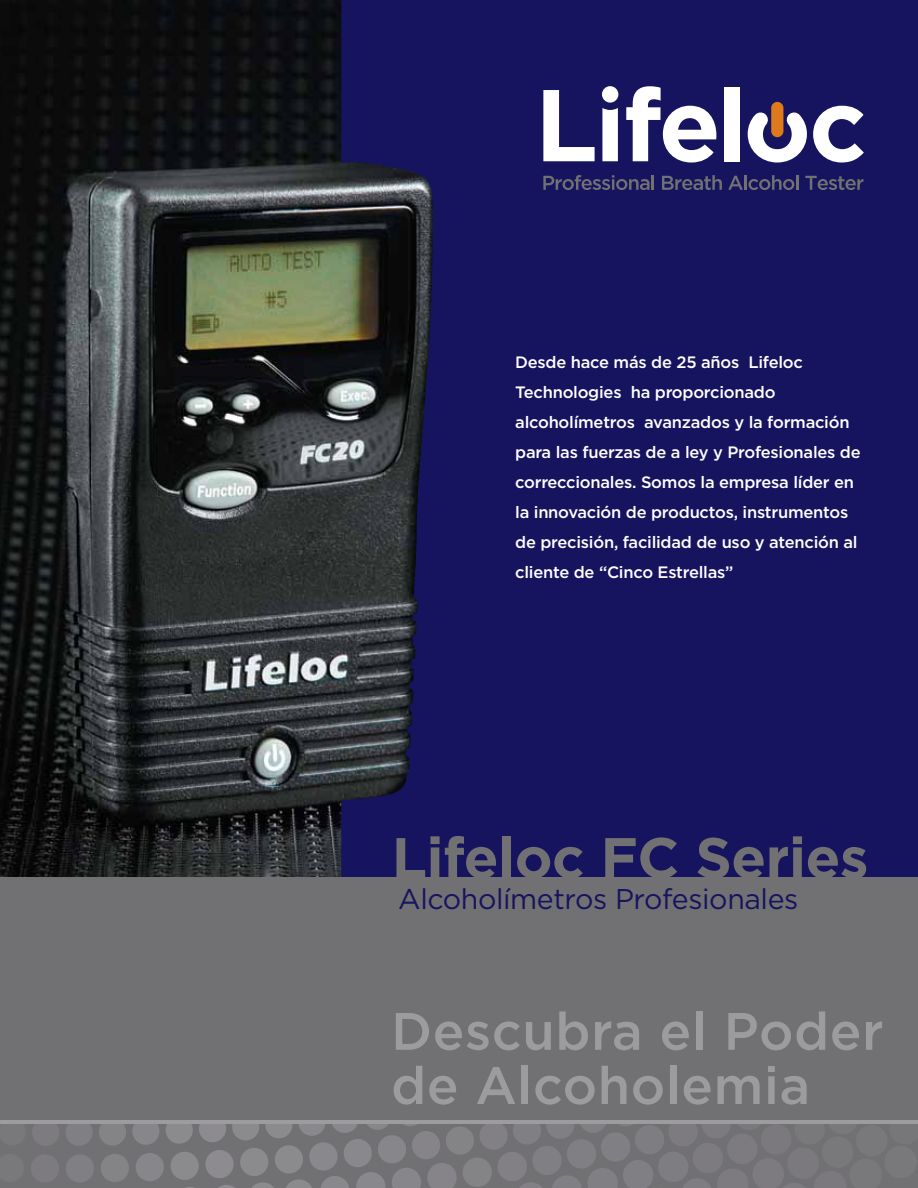
<style>
.page{position:relative;width:918px;height:1188px;background:#16145f}
.page>*{position:absolute;margin:0;border:0;box-sizing:border-box;transform-origin:0 0}
.t1{font:700 57px "Gotham";letter-spacing:-.01em;color:#717073}
.t2{font:500 52.5px/54.3px "Gotham";letter-spacing:.01em;color:#9c9b9d}
.t3{font:28.5px "Gotham";letter-spacing:-.015em;color:#16145f}
.t4{font:500 16.5px/30px "Gotham";letter-spacing:-.015em;color:#fff}
</style>
<div class="page">
<img style="left:0;top:0;width:434px;height:878px">
<div style="left:0;top:878px;width:918px;height:310px;background:#717073"></div>
<svg style="left:66px;top:1124px;width:739px;height:64px"></svg>
<div style="left:66px;top:1154px;width:28px;height:29px;background:#807f83;border-radius:50%"></div>
<svg style="left:33px;top:1124px;width:26px;height:22px"></svg>
<div style="left:31px;top:1154px;width:28px;height:29px;background:#7d7b7f;border-radius:50%"></div>
<hr style="left:0;top:1120px;width:918px;height:4px;background:#9c9b9d">
<div style="left:771px;top:102px;width:12px;height:35px;background:#df7a1c;border-radius:6px"></div>
<svg style="left:543px;top:90px;width:52px;height:71px"></svg>
<svg style="left:602px;top:108px;width:16px;height:53px"></svg>
<div style="left:724px;top:87px;width:16px;height:74px;background:#fff"></div>
<svg style="left:813px;top:106px;width:51px;height:57px"></svg>
<svg style="left:748px;top:112px;width:59px;height:51px"></svg>
<div style="left:602px;top:86px;width:16px;height:17px;background:#fff;border-radius:50%"></div>
<svg style="left:626px;top:86px;width:90px;height:77px"></svg>
<svg style="left:543px;top:175px;width:111px;height:15px"></svg>
<svg style="left:662px;top:175px;width:60px;height:15px"></svg>
<svg style="left:728px;top:176px;width:15px;height:14px"></svg>
<hr style="left:744px;top:175px;width:3px;height:15px;background:#717073">
<svg style="left:749px;top:175px;width:45px;height:15px"></svg>
<hr style="left:796px;top:175px;width:3px;height:15px;background:#717073">
<svg style="left:805px;top:176px;width:59px;height:14px"></svg>
<p class="t4" style="left:515px;top:347px;width:347px">Desde hace más de 25 años Lifeloc Technologies ha proporcionado alcoholímetros avanzados y la formación para las fuerzas de a ley y Profesionales de correccionales. Somos la empresa líder en la innovación de productos, instrumentos de precisión, facilidad de uso y atención al cliente de “Cinco Estrellas”</p>
<h1 class="t1" style="left:392px;top:823px;width:478px">Lifeloc FC Series</h1>
<h3 class="t3" style="left:398px;top:882px;width:402px">Alcoholímetros Profesionales</h3>
<h2 class="t2" style="left:391px;top:1004px;width:494px">Descubra el Poder de Alcoholemia</h2>
</div>
